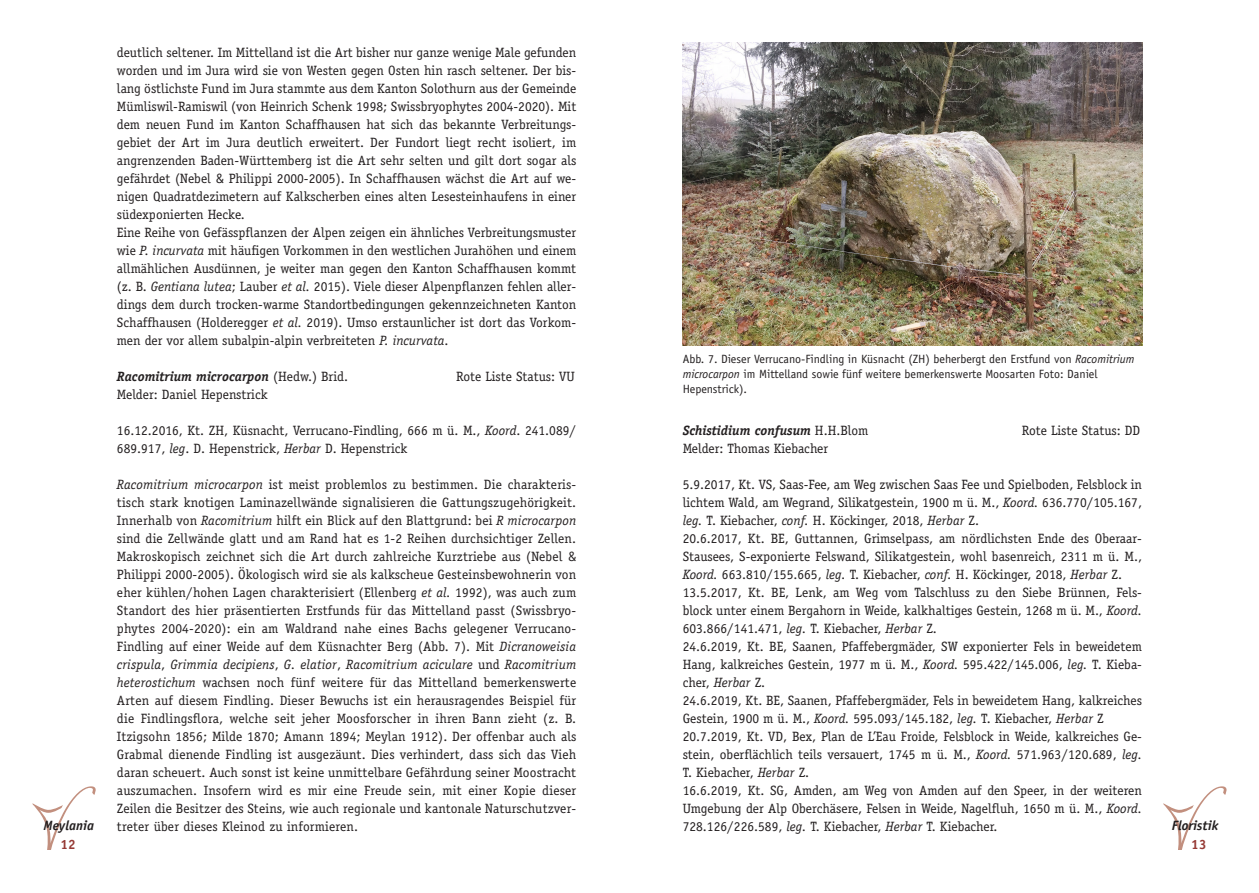
<style>
.page{position:relative;width:1259px;height:893px;background:#fff}
.page>*{position:absolute;margin:0;border:0;box-sizing:border-box;transform-origin:0 0}
.t1{font:13.5px/18px "Officina Serif";color:#231f20}
.t2{font:italic 700 13.5px "Officina Serif";color:#231f20}
.t3{font:italic 700 13.5px "Officina Sans";color:#231f20}
.t4{font:700 13.5px "Officina Sans";color:#963a35}
.t5{font:12px/15px "Officina Sans";color:#231f20}
.s1{font-style:italic}
.s2{font-weight:400;font-style:normal}
</style>
<div class="page">
<svg style="left:1163px;top:786px;width:63px;height:64px"></svg>
<svg style="left:32px;top:786px;width:64px;height:64px"></svg>
<img style="left:682px;top:43px;width:460px;height:302px">
<p class="t1" style="left:117px;top:44px;width:461px">deutlich seltener. Im Mittelland ist die Art bisher nur ganze wenige Male gefunden worden und im Jura wird sie von Westen gegen Osten hin rasch seltener. Der bis&shy;lang östlichste Fund im Jura stammte aus dem Kanton Solothurn aus der Gemeinde Mümliswil-Ramiswil (von Heinrich Schenk 1998; Swissbryophytes 2004-2020). Mit dem neuen Fund im Kanton Schaffhausen hat sich das bekannte Verbreitungs&shy;gebiet der Art im Jura deutlich erweitert. Der Fundort liegt recht isoliert, im angrenzenden Baden-Württemberg ist die Art sehr selten und gilt dort sogar als gefährdet (Nebel &amp; Philippi 2000-2005). In Schaffhausen wächst die Art auf we&shy;nigen Quadratdezimetern auf Kalkscherben eines alten Lesesteinhaufens in einer südexponierten Hecke.<br>Eine Reihe von Gefässpflanzen der Alpen zeigen ein ähnliches Verbreitungsmuster wie <span class="s1">P. incurvata</span> mit häufigen Vorkommen in den westlichen Jurahöhen und einem allmählichen Ausdünnen, je weiter man gegen den Kanton Schaffhausen kommt (z. B. <span class="s1">Gentiana lutea</span>; Lauber <span class="s1">et al.</span> 2015). Viele dieser Alpenpflanzen fehlen aller&shy;dings dem durch trocken-warme Standortbedingungen gekennzeichneten Kanton Schaffhausen (Holderegger <span class="s1">et al.</span> 2019). Umso erstaunlicher ist dort das Vorkom&shy;men der vor allem subalpin-alpin verbreiteten <span class="s1">P. incurvata</span>.</p>
<p class="t2" style="left:117px;top:369px;width:233px">Racomitrium microcarpon <span class="s2">(Hedw.) Brid.</span></p>
<p class="t1" style="left:456px;top:368px;width:120px">Rote Liste Status: VU</p>
<p class="t1" style="left:117px;top:386px;width:152px">Melder: Daniel Hepenstrick</p>
<p class="t1" style="left:117px;top:422px;width:461px">16.12.2016, Kt. ZH, Küsnacht, Verrucano-Findling, 666 m ü. M., <span class="s1">Koord</span>. 241.089/<br>689.917, <span class="s1">leg</span>. D. Hepenstrick, <span class="s1">Herbar</span> D. Hepenstrick</p>
<p class="t1" style="left:117px;top:476px;width:461px;text-align:justify"><span class="s1">Racomitrium microcarpon</span> ist meist problemlos zu bestimmen. Die charakteris&shy;tisch stark knotigen Laminazellwände signalisieren die Gattungszugehörigkeit.<br>Innerhalb von <span class="s1">Racomitrium</span> hilft ein Blick auf den Blattgrund: bei <span class="s1">R microcarpon </span>sind die Zellwände glatt und am Rand hat es 1-2 Reihen durchsichtiger Zellen.<br>Makroskopisch zeichnet sich die Art durch zahlreiche Kurztriebe aus (Nebel &amp; Philippi 2000-2005). Ökologisch wird sie als kalkscheue Gesteinsbewohnerin von eher kühlen/hohen Lagen charakterisiert (Ellenberg <span class="s1">et al.</span> 1992), was auch zum Standort des hier präsentierten Erstfunds für das Mittelland passt (Swissbryo&shy;phytes 2004-2020): ein am Waldrand nahe eines Bachs gelegener Verrucano-Findling auf einer Weide auf dem Küsnachter Berg (Abb. 7). Mit <span class="s1">Dicranoweisia crispula</span>, <span class="s1">Grimmia decipiens</span>, <span class="s1">G. elatior</span>, <span class="s1">Racomitrium aciculare</span> und <span class="s1">Racomitrium heterostichum</span> wachsen noch fünf weitere für das Mittelland bemerkenswerte Arten auf diesem Findling. Dieser Bewuchs ist ein herausragendes Beispiel für die Findlingsflora, welche seit jeher Moosforscher in ihren Bann zieht (z. B.<br>Itzigsohn 1856; Milde 1870; Amann 1894; Meylan 1912). Der offenbar auch als Grabmal dienende Findling ist ausgezäunt. Dies verhindert, dass sich das Vieh daran scheuert. Auch sonst ist keine unmittelbare Gefährdung seiner Moostracht auszumachen. Insofern wird es mir eine Freude sein, mit einer Kopie dieser Zeilen die Besitzer des Steins, wie auch regionale und kantonale Naturschutzver&shy;treter über dieses Kleinod zu informieren.</p>
<p class="t5" style="left:682px;top:352px;width:453px">Abb. 7. Dieser Verrucano-Findling in Küsnacht (ZH) beherbergt den Erstfund von <span class="s1">Racomitrium microcarpon</span> im Mittelland sowie fünf weitere bemerkenswerte Moosarten Foto: Daniel<br>Hepenstrick).</p>
<p class="t2" style="left:682px;top:423px;width:187px">Schistidium confusum <span class="s2">H.H.Blom</span></p>
<p class="t1" style="left:1021px;top:422px;width:120px">Rote Liste Status: DD</p>
<p class="t1" style="left:682px;top:440px;width:147px">Melder: Thomas Kiebacher</p>
<p class="t1" style="left:682px;top:476px;width:461px">5.9.2017, Kt. VS, Saas-Fee, am Weg zwischen Saas Fee und Spielboden, Felsblock in lichtem Wald, am Wegrand, Silikatgestein, 1900 m ü. M., <span class="s1">Koord.</span> 636.770/105.167, <span class="s1">leg.</span> T. Kiebacher, <span class="s1">conf.</span> H. Köckinger, 2018, <span class="s1">Herbar</span> Z.<br>20.6.2017, Kt. BE, Guttannen, Grimselpass, am nördlichsten Ende des Oberaar-Stausees, S-exponierte Felswand, Silikatgestein, wohl basenreich, 2311 m ü. M., <span class="s1">Koord.</span> 663.810/155.665, <span class="s1">leg.</span> T. Kiebacher, <span class="s1">conf.</span> H. Köckinger, 2018, <span class="s1">Herbar</span> Z.<br>13.5.2017, Kt. BE, Lenk, am Weg vom Talschluss zu den Siebe Brünnen, Fels&shy;block unter einem Bergahorn in Weide, kalkhaltiges Gestein, 1268 m ü. M., <span class="s1">Koord.<br></span>603.866/141.471, <span class="s1">leg.</span> T. Kiebacher, <span class="s1">Herbar</span> Z.<br>24.6.2019, Kt. BE, Saanen, Pfaffebergmäder, SW exponierter Fels in beweidetem Hang, kalkreiches Gestein, 1977 m ü. M., <span class="s1">Koord.</span> 595.422/145.006, <span class="s1">leg.</span> T. Kieba&shy;cher, <span class="s1">Herbar</span> Z.<br>24.6.2019, Kt. BE, Saanen, Pfaffebergmäder, Fels in beweidetem Hang, kalkreiches Gestein, 1900 m ü. M., <span class="s1">Koord.</span> 595.093/145.182, <span class="s1">leg.</span> T. Kiebacher, <span class="s1">Herbar</span> Z 20.7.2019, Kt. VD, Bex, Plan de L’Eau Froide, Felsblock in Weide, kalkreiches Ge&shy;stein, oberflächlich teils versauert, 1745 m ü. M., <span class="s1">Koord.</span> 571.963/120.689, <span class="s1">leg.<br></span>T. Kiebacher, <span class="s1">Herbar</span> Z.<br>16.6.2019, Kt. SG, Amden, am Weg von Amden auf den Speer, in der weiteren Umgebung der Alp Oberchäsere, Felsen in Weide, Nagelfluh, 1650 m ü. M., <span class="s1">Koord.<br></span>728.126/226.589, <span class="s1">leg.</span> T. Kiebacher, <span class="s1">Herbar</span> T. Kiebacher.</p>
<p class="t3" style="left:44px;top:817px;width:52px">Meylania</p>
<p class="t4" style="left:60px;top:836px;width:17px">12</p>
<p class="t4" style="left:1191px;top:836px;width:17px">13</p>
<p class="t3" style="left:1171px;top:818px;width:48px">Floristik</p>
</div>
